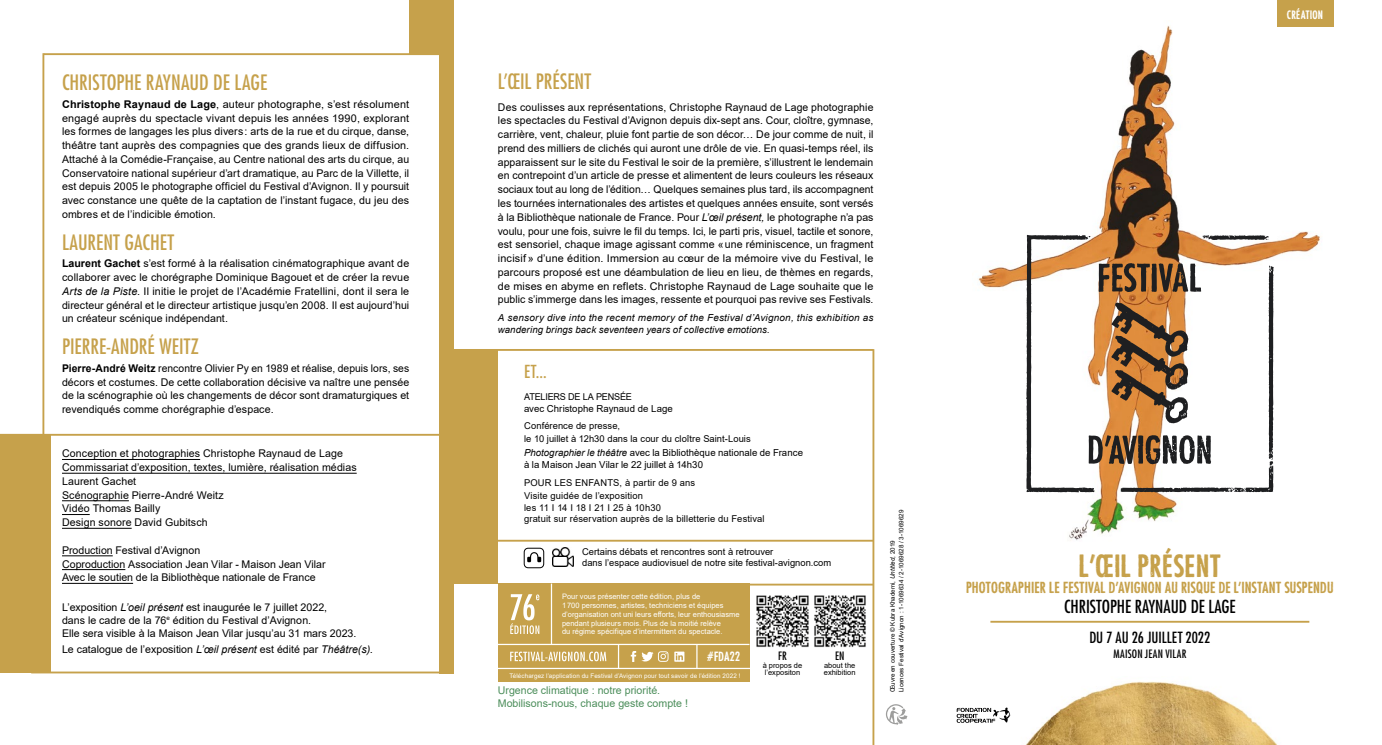
<style>
.page{position:relative;width:1382px;height:745px;background:#fff}
.page>*{position:absolute;margin:0;border:0;box-sizing:border-box;transform-origin:0 0}
.t1{font:30px "Futur Avignon CAP";color:#c6a14b}
.t2{font:condensed 20.62px "Futura LT";color:#c6a14b}
.t3{font:condensed 17.5px "Futura LT";color:#000}
.t4{font:condensed 17.5px "Futura LT";color:#c6a14b}
.t5{font:15px "Futur Avignon CAP";letter-spacing:-.005em;color:#c6a14b}
.t6{font:condensed 15px "Futura LT";letter-spacing:-.005em;color:#000}
.t7{font:12.5px "Futur Avignon CAP";color:#fff}
.t8{font:11.38px "Futur Avignon CAP";letter-spacing:.005em;color:#fff}
.t9{font:condensed 11.25px "Futura LT";letter-spacing:.02em;color:#000}
.t10{font:10.62px/13.8px "Arial";letter-spacing:.005em;color:#000;text-align:justify}
.t11{font:10.62px/12.8px "Arial";color:#4c8e5b}
.t12{font:italic 9.62px/12.4px "Arial";letter-spacing:.02em;color:#000}
.t13{font:9.62px/11.2px "Arial";color:#000}
.t14{font:9.38px/12.5px "Arial";color:#000}
.t15{font:9.38px "Arial";letter-spacing:-.025em;color:#000}
.t16{font:7.5px/8.8px "Arial";color:#fff}
.t17{font:7.5px/7.5px "Arial";color:#000}
.t18{font:6.25px/8.8px "Arial";color:#000}
.t19{font:6.25px "Arial";letter-spacing:.015em;color:#fff}
.s1{font-weight:700}
.s2{font-style:italic}
</style>
<div class="page">
<img style="left:991px;top:681px;width:286px;height:63px">
<img style="left:978px;top:25px;width:343px;height:516px">
<svg style="left:886px;top:704px;width:21px;height:20px"></svg>
<svg style="left:956px;top:707px;width:54px;height:15px"></svg>
<hr style="left:0;top:433px;width:450px;height:2px;background:#c6a14b">
<hr style="left:42px;top:53px;width:2px;height:426px;background:#c6a14b">
<div style="left:440px;top:0;width:14px;height:673px;background:#c6a14b"></div>
<div style="left:0;top:434px;width:50px;height:239px;background:#c6a14b"></div>
<hr style="left:444px;top:349px;width:429px;height:1px;background:#c6a14b">
<hr style="left:44px;top:53px;width:406px;height:2px;background:#c6a14b">
<div style="left:444px;top:349px;width:54px;height:234px;background:#c6a14b"></div>
<hr style="left:990px;top:620px;width:319px;height:2px;background:#c6a14b">
<div style="left:1277px;top:0;width:56px;height:27px;background:#c6a14b"></div>
<div style="left:409px;top:0;width:37px;height:54px;background:#c6a14b"></div>
<svg style="left:1026px;top:234px;width:248px;height:258px"></svg>
<svg style="left:1227px;top:487px;width:19px;height:5px"></svg>
<svg style="left:1269px;top:457px;width:4px;height:8px"></svg>
<svg style="left:1268px;top:474px;width:5px;height:6px"></svg>
<svg style="left:1076px;top:487px;width:18px;height:5px"></svg>
<svg style="left:1085px;top:236px;width:5px;height:4px"></svg>
<hr style="left:31px;top:671px;width:409px;height:2px;background:#c6a14b">
<hr style="left:749px;top:583px;width:124px;height:2px;background:#c6a14b">
<img style="left:814px;top:595px;width:52px;height:52px">
<img style="left:756px;top:595px;width:53px;height:52px">
<div style="left:498px;top:583px;width:251px;height:99px;background:#c6a14b"></div>
<svg style="left:618px;top:644px;width:1px;height:23px"></svg>
<hr style="left:696px;top:644px;width:2px;height:24px;background:#fff">
<hr style="left:551px;top:583px;width:1px;height:61px;background:#fff">
<hr style="left:498px;top:643px;width:251px;height:1px;background:#fff">
<svg style="left:510px;top:651px;width:96px;height:9px"></svg>
<svg style="left:510px;top:594px;width:29px;height:39px"></svg>
<hr style="left:496px;top:667px;width:254px;height:1px;background:#fff">
<svg style="left:674px;top:651px;width:10px;height:10px"></svg>
<svg style="left:631px;top:651px;width:37px;height:11px"></svg>
<hr style="left:62px;top:459px;width:138px;height:1px;background:#000">
<hr style="left:62px;top:472px;width:295px;height:1px;background:#000">
<hr style="left:62px;top:500px;width:67px;height:1px;background:#000">
<svg style="left:62px;top:514px;width:28px;height:1px"></svg>
<hr style="left:62px;top:527px;width:70px;height:1px;background:#000">
<hr style="left:62px;top:555px;width:51px;height:1px;background:#000">
<hr style="left:62px;top:569px;width:63px;height:1px;background:#000">
<hr style="left:62px;top:582px;width:71px;height:1px;background:#000">
<div style="left:524px;top:547px;width:20px;height:21px;border:1px solid #000;border-radius:4px"></div>
<svg style="left:527px;top:552px;width:14px;height:10px"></svg>
<img style="left:552px;top:547px;width:21px;height:18px">
<hr style="left:872px;top:349px;width:2px;height:395px;background:#c6a14b">
<hr style="left:461px;top:539px;width:412px;height:2px;background:#c6a14b">
<h2 class="t2" style="left:62px;top:70px;width:207px">CHRISTOPHE RAYNAUD DE LAGE</h2>
<p class="t10" style="left:62px;top:97px;width:349px"><span class="s1">Christophe Raynaud de Lage</span>, auteur photographe, s’est résolument engagé auprès du spectacle vivant depuis les années 1990, explorant les formes de langages les plus divers : arts de la rue et du cirque, danse, théâtre tant auprès des compagnies que des grands lieux de diffusion.<br>Attaché à la Comédie-Française, au Centre national des arts du cirque, au Conservatoire national supérieur d’art dramatique, au Parc de la Villette, il est depuis 2005 le photographe officiel du Festival d’Avignon. Il y poursuit avec constance une quête de la captation de l’instant fugace, du jeu des ombres et de l’indicible émotion.</p>
<h2 class="t2" style="left:62px;top:229px;width:114px">LAURENT GACHET</h2>
<p class="t10" style="left:62px;top:256px;width:349px"><span class="s1">Laurent Gachet</span> s’est formé à la réalisation cinématographique avant de collaborer avec le chorégraphe Dominique Bagouet et de créer la revue <span class="s2">Arts de la Piste</span>. Il initie le projet de l’Académie Fratellini, dont il sera le directeur général et le directeur artistique jusqu’en 2008. Il est aujourd’hui un créateur scénique indépendant.</p>
<h2 class="t2" style="left:62px;top:334px;width:139px">PIERRE-ANDRÉ WEITZ</h2>
<p class="t10" style="left:62px;top:361px;width:349px"><span class="s1">Pierre-André Weitz</span> rencontre Olivier Py en 1989 et réalise, depuis lors, ses décors et costumes. De cette collaboration décisive va naître une pensée de la scénographie où les changements de décor sont dramaturgiques et revendiqués comme chorégraphie d’espace.</p>
<p class="t10" style="left:62px;top:446px;width:296px;text-align:left">Conception et photographies Christophe Raynaud de Lage Commissariat d’exposition, textes, lumière, réalisation médias Laurent Gachet<br>Scénographie Pierre-André Weitz<br>Vidéo Thomas Bailly<br>Design sonore David Gubitsch</p>
<p class="t10" style="left:62px;top:542px;width:265px;text-align:left">Production Festival d’Avignon<br>Coproduction Association Jean Vilar - Maison Jean Vilar<br>Avec le soutien de la Bibliothèque nationale de France</p>
<p class="t10" style="left:62px;top:601px;width:296px;line-height:12.5px;text-align:left">L’exposition <span class="s2">L’oeil présent</span> est inaugurée le 7 juillet 2022,<br>dans le cadre de la 76<sup>e</sup> édition du Festival d’Avignon.<br>Elle sera visible à la Maison Jean Vilar jusqu’au 31 mars 2023.</p>
<p class="t10" style="left:62px;top:641px;width:313px">Le catalogue de l’exposition <span class="s2">L’œil présent</span> est édité par <span class="s2">Théâtre(s).</span></p>
<h2 class="t2" style="left:498px;top:69px;width:95px">L’ŒIL PRÉSENT</h2>
<p class="t10" style="left:498px;top:100px;width:377px">Des coulisses aux représentations, Christophe Raynaud de Lage photographie les spectacles du Festival d’Avignon depuis dix-sept ans. Cour, cloître, gymnase, carrière, vent, chaleur, pluie font partie de son décor… De jour comme de nuit, il prend des milliers de clichés qui auront une drôle de vie. En quasi-temps réel, ils apparaissent sur le site du Festival le soir de la première, s’illustrent le lendemain en contrepoint d’un article de presse et alimentent de leurs couleurs les réseaux sociaux tout au long de l’édition… Quelques semaines plus tard, ils accompagnent les tournées internationales des artistes et quelques années ensuite, sont versés à la Bibliothèque nationale de France. Pour <span class="s2">L’œil présent,</span> le photographe n’a pas voulu, pour une fois, suivre le fil du temps. Ici, le parti pris, visuel, tactile et sonore, est sensoriel, chaque image agissant comme «une réminiscence, un fragment incisif » d’une édition. Immersion au cœur de la mémoire vive du Festival, le parcours proposé est une déambulation de lieu en lieu, de thèmes en regards, de mises en abyme en reflets. Christophe Raynaud de Lage souhaite que le public s’immerge dans les images, ressente et pourquoi pas revive ses Festivals.</p>
<p class="t12" style="left:498px;top:311px;width:377px">A sensory dive into the recent memory of the Festival d’Avignon, this exhibition as wandering brings back seventeen years of collective emotions.</p>
<h3 class="t4" style="left:524px;top:361px;width:24px">ET...</h3>
<p class="t15" style="left:524px;top:390px;width:109px">ATELIERS DE LA PENSÉE</p>
<p class="t13" style="left:524px;top:402px;width:150px">avec Christophe Raynaud de Lage</p>
<p class="t14" style="left:524px;top:419px;width:228px">Conférence de presse,<br>le 10 juillet à 12h30 dans la cour du cloître Saint-Louis</p>
<p class="t13" style="left:524px;top:447px;width:280px"><span class="s2">Photographier le théâtre</span> avec la Bibliothèque nationale de France à la Maison Jean Vilar le 22 juillet à 14h30</p>
<p class="t14" style="left:524px;top:476px;width:173px">POUR LES ENFANTS, à partir de 9 ans<br>Visite guidée de l’exposition<br>les 11 I 14 I 18 I 21 I 25 à 10h30</p>
<p class="t14" style="left:524px;top:512px;width:242px">gratuit sur réservation auprès de la billetterie du Festival</p>
<p class="t14" style="left:582px;top:545px;width:251px;line-height:11.2px">Certains débats et rencontres sont à retrouver<br>dans l’espace audiovisuel de notre site festival-avignon.com</p>
<p class="t16" style="left:562px;top:592px;width:179px">Pour vous présenter cette édition, plus de<br>1700 personnes, artistes, techniciens et équipes d’organisation ont uni leurs efforts, leur enthousiasme pendant plusieurs mois. Plus de la moitié relève<br>du régime spécifique d’intermittent du spectacle.</p>
<p class="t7" style="left:707px;top:648px;width:35px">#FDA22</p>
<p class="t19" style="left:509px;top:670px;width:233px">Téléchargez l’application du Festival d’Avignon pour tout savoir de l’édition 2022 !</p>
<p class="t11" style="left:498px;top:683px;width:192px">Urgence climatique : notre priorité.<br>Mobilisons-nous, chaque geste compte !</p>
<p class="t9" style="left:778px;top:649px;width:10px">FR</p>
<p class="t17" style="left:763px;top:660px;width:41px">à propos de l’expositon</p>
<p class="t9" style="left:835px;top:649px;width:11px">EN</p>
<p class="t17" style="left:824px;top:661px;width:33px">about the exhibition</p>
<p class="t18" style="left:888px;top:691px;width:184px;rotate:-90deg">Œuvre en couverture © Kubra Khademi, <span class="s2">Untitled</span>, 2019<br>Licences Festival d’Avignon : 1-1069634 / 2-1069628 / 3-1069629</p>
<p class="t8" style="left:1287px;top:8px;width:38px">CRÉATION</p>
<h1 class="t1" style="left:1079px;top:547px;width:144px">L’ÐIL PRÉSENT</h1>
<h3 class="t5" style="left:966px;top:577px;width:369px">PHOTOGRAPHIER LE FESTIVAL D’AVIGNON AU RISQUE DE L’INSTANT SUSPENDU</h3>
<h3 class="t3" style="left:1064px;top:595px;width:173px">CHRISTOPHE RAYNAUD DE LAGE</h3>
<h3 class="t6" style="left:1089px;top:627px;width:122px">DU 7 AU 26 JUILLET 2022</h3>
<p class="t9" style="left:1113px;top:646px;width:75px">MAISON JEAN VILAR</p>
</div>
